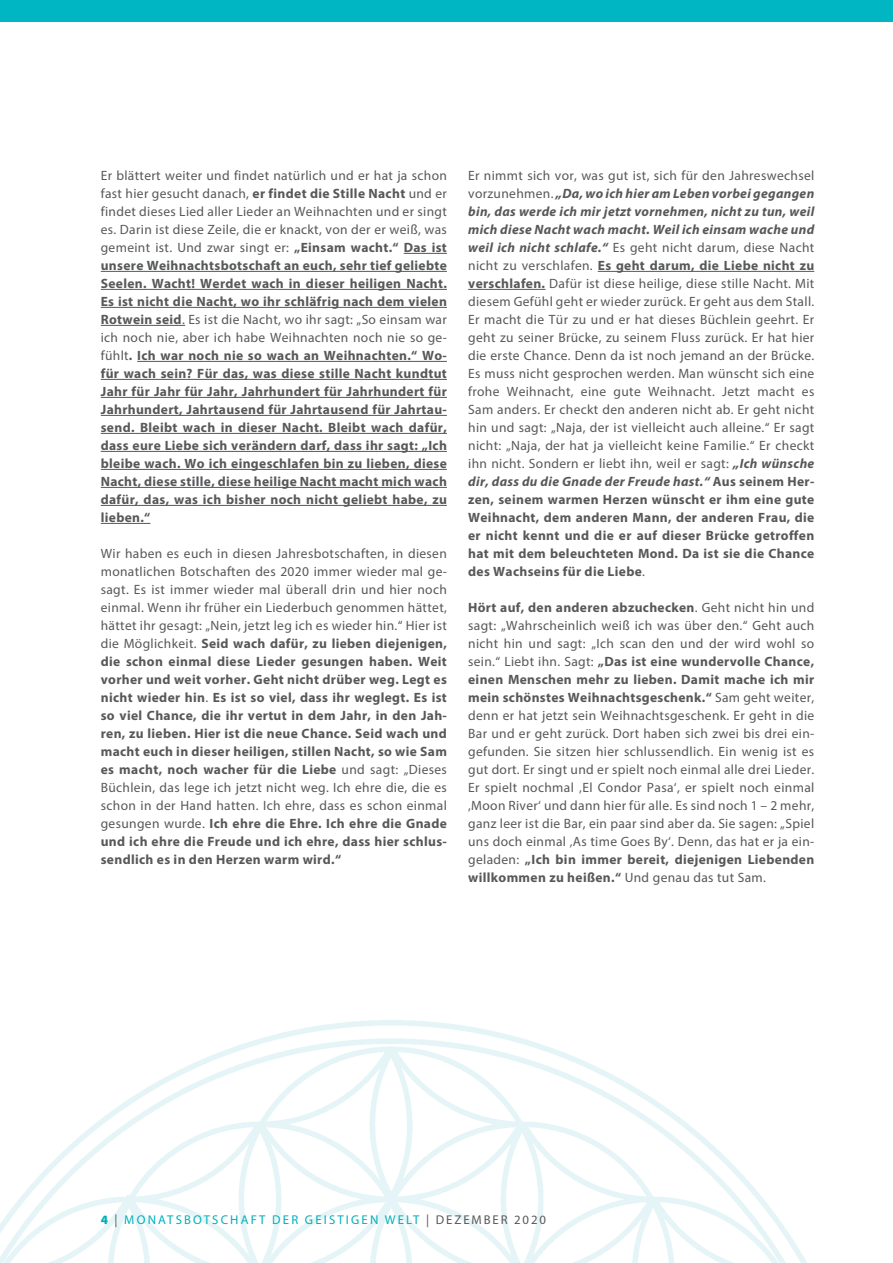
<style>
.page{position:relative;width:893px;height:1263px;background:#fff}
.page>*{position:absolute;margin:0;border:0;box-sizing:border-box;transform-origin:0 0}
.t1{font:13.5px/18px "Myriad Pro";letter-spacing:.025em;color:#57585a;text-align:justify}
.t2{font:700 13.5px/18px "Myriad Pro";letter-spacing:.025em;color:#57585a;text-align:justify}
.t3{font:12.75px "Myriad Pro";letter-spacing:.17em;color:#00b0bc}
.s1{font-weight:400}
.s2{font-weight:700;font-style:italic}
.s3{font-weight:700}
.s4{font-weight:900}
.s5{color:#57585a}
</style>
<div class="page">
<img style="left:0;top:1020px;width:807px;height:243px">
<div style="left:0;top:0;width:893px;height:21px;background:#00b6c2"></div>
<hr style="left:598px;top:271px;width:216px;height:1px;background:#57585a">
<hr style="left:468px;top:289px;width:77px;height:1px;background:#57585a">
<hr style="left:404px;top:253px;width:43px;height:1px;background:#57585a">
<hr style="left:101px;top:271px;width:346px;height:1px;background:#57585a">
<hr style="left:101px;top:289px;width:346px;height:1px;background:#57585a">
<hr style="left:101px;top:307px;width:346px;height:1px;background:#57585a">
<hr style="left:101px;top:325px;width:84px;height:1px;background:#57585a">
<hr style="left:137px;top:361px;width:310px;height:1px;background:#57585a">
<hr style="left:101px;top:379px;width:346px;height:1px;background:#57585a">
<hr style="left:101px;top:397px;width:346px;height:1px;background:#57585a">
<hr style="left:101px;top:415px;width:346px;height:1px;background:#57585a">
<hr style="left:101px;top:433px;width:346px;height:1px;background:#57585a">
<hr style="left:101px;top:451px;width:346px;height:1px;background:#57585a">
<hr style="left:101px;top:469px;width:346px;height:1px;background:#57585a">
<hr style="left:101px;top:487px;width:346px;height:1px;background:#57585a">
<hr style="left:101px;top:505px;width:346px;height:1px;background:#57585a">
<hr style="left:101px;top:523px;width:49px;height:1px;background:#57585a">
<p class="t2" style="left:101px;top:166px;width:348px"><span class="s1">Er blättert weiter und findet natürlich und er hat ja schon fast hier gesucht danach,</span> er findet die Stille Nacht <span class="s1">und er findet dieses Lied aller Lieder an Weihnachten und er singt es. Darin ist diese Zeile, die er knackt, von der er weiß, was gemeint ist. Und zwar singt er:</span> „Einsam wacht.“ Das ist unsere Weihnachtsbotschaft an euch, sehr tief geliebte Seelen. Wacht! Werdet wach in dieser heiligen Nacht.<br>Es ist nicht die Nacht, wo ihr schläfrig nach dem vielen Rotwein seid<span class="s1">. Es ist die Nacht, wo ihr sagt: „So einsam war ich noch nie, aber ich habe Weihnachten noch nie so ge&shy;fühlt</span>. Ich war noch nie so wach an Weihnachten.“ Wo&shy;für wach sein? Für das, was diese stille Nacht kundtut Jahr für Jahr für Jahr, Jahrhundert für Jahrhundert für Jahrhundert, Jahrtausend für Jahrtausend für Jahrtau&shy;send. Bleibt wach in dieser Nacht. Bleibt wach dafür, dass eure Liebe sich verändern darf, dass ihr sagt: „Ich bleibe wach. Wo ich eingeschlafen bin zu lieben, diese Nacht, diese stille, diese heilige Nacht macht mich wach dafür, das, was ich bisher noch nicht geliebt habe, zu lieben.“</p>
<p class="t2" style="left:101px;top:544px;width:348px"><span class="s1">Wir haben es euch in diesen Jahresbotschaften, in diesen monatlichen Botschaften des 2020 immer wieder mal ge&shy;sagt. Es ist immer wieder mal überall drin und hier noch einmal. Wenn ihr früher ein Liederbuch genommen hättet, hättet ihr gesagt: „Nein, jetzt leg ich es wieder hin.“ Hier ist die Möglichkeit.</span> Seid wach dafür, zu lieben diejenigen, die schon einmal diese Lieder gesungen haben. Weit vorher und weit vorher. Geht nicht drüber weg. Legt es nicht wieder hin<span class="s1">.</span> Es ist so viel, dass ihr weglegt. Es ist so viel Chance, die ihr vertut in dem Jahr, in den Jah&shy;ren, zu lieben. Hier ist die neue Chance. Seid wach und macht euch in dieser heiligen, stillen Nacht, so wie Sam es macht, noch wacher für die Liebe <span class="s1">und sagt: „Dieses Büchlein, das lege ich jetzt nicht weg. Ich ehre die, die es schon in der Hand hatten. Ich ehre, dass es schon einmal gesungen wurde.</span> Ich ehre die Ehre. Ich ehre die Gnade und ich ehre die Freude und ich ehre, dass hier schlus&shy;sendlich es in den Herzen warm wird.“</p>
<p class="t1" style="left:468px;top:166px;width:348px">Er nimmt sich vor, was gut ist, sich für den Jahreswechsel vorzunehmen. <span class="s2">„Da, wo ich hier am Leben vorbei gegangen bin, das werde ich mir jetzt vornehmen, nicht zu tun, weil mich diese Nacht wach macht. Weil ich einsam wache und weil ich nicht schlafe.“</span> Es geht nicht darum, diese Nacht nicht zu verschlafen. <span class="s3">Es geht darum, die Liebe nicht zu verschlafen.</span> Dafür ist diese heilige, diese stille Nacht. Mit diesem Gefühl geht er wieder zurück. Er geht aus dem Stall.<br>Er macht die Tür zu und er hat dieses Büchlein geehrt. Er geht zu seiner Brücke, zu seinem Fluss zurück. Er hat hier die erste Chance. Denn da ist noch jemand an der Brücke.<br>Es muss nicht gesprochen werden. Man wünscht sich eine frohe Weihnacht, eine gute Weihnacht. Jetzt macht es Sam anders. Er checkt den anderen nicht ab. Er geht nicht hin und sagt: „Naja, der ist vielleicht auch alleine.“ Er sagt nicht: „Naja, der hat ja vielleicht keine Familie.“ Er checkt ihn nicht. Sondern er liebt ihn, weil er sagt: <span class="s2">„Ich wünsche dir, dass du die Gnade der Freude hast.“</span> <span class="s3">Aus seinem Her&shy;zen, seinem warmen Herzen wünscht er ihm eine gute Weihnacht, dem anderen Mann, der anderen Frau, die er nicht kennt und die er auf dieser Brücke getroffen hat mit dem beleuchteten Mond. Da ist sie die Chance des Wachseins für die Liebe</span>.</p>
<p class="t1" style="left:468px;top:598px;width:348px"><span class="s3">Hört auf, den anderen abzuchecken</span>. Geht nicht hin und sagt: „Wahrscheinlich weiß ich was über den.“ Geht auch nicht hin und sagt: „Ich scan den und der wird wohl so sein.“ Liebt ihn. Sagt: <span class="s3">„Das ist eine wundervolle Chance, einen Menschen mehr zu lieben. Damit mache ich mir mein schönstes Weihnachtsgeschenk.“</span> Sam geht weiter, denn er hat jetzt sein Weihnachtsgeschenk. Er geht in die Bar und er geht zurück. Dort haben sich zwei bis drei ein&shy;gefunden. Sie sitzen hier schlussendlich. Ein wenig ist es gut dort. Er singt und er spielt noch einmal alle drei Lieder.<br>Er spielt nochmal ‚El Condor Pasa‘, er spielt noch einmal ‚Moon River‘ und dann hier für alle. Es sind noch 1 – 2 mehr, ganz leer ist die Bar, ein paar sind aber da. Sie sagen: „Spiel uns doch einmal ‚As time Goes By‘. Denn, das hat er ja ein&shy;geladen: <span class="s3">„Ich bin immer bereit, diejenigen Liebenden willkommen zu heißen.“</span> Und genau das tut Sam.</p>
<p class="t3" style="left:101px;top:1212px;width:447px"><span class="s4">4</span> <span class="s5">|</span> MONATSBOTSCHAFT DER GEISTIGEN WELT <span class="s5">| DEZEMBER 2020</span></p>
</div>
